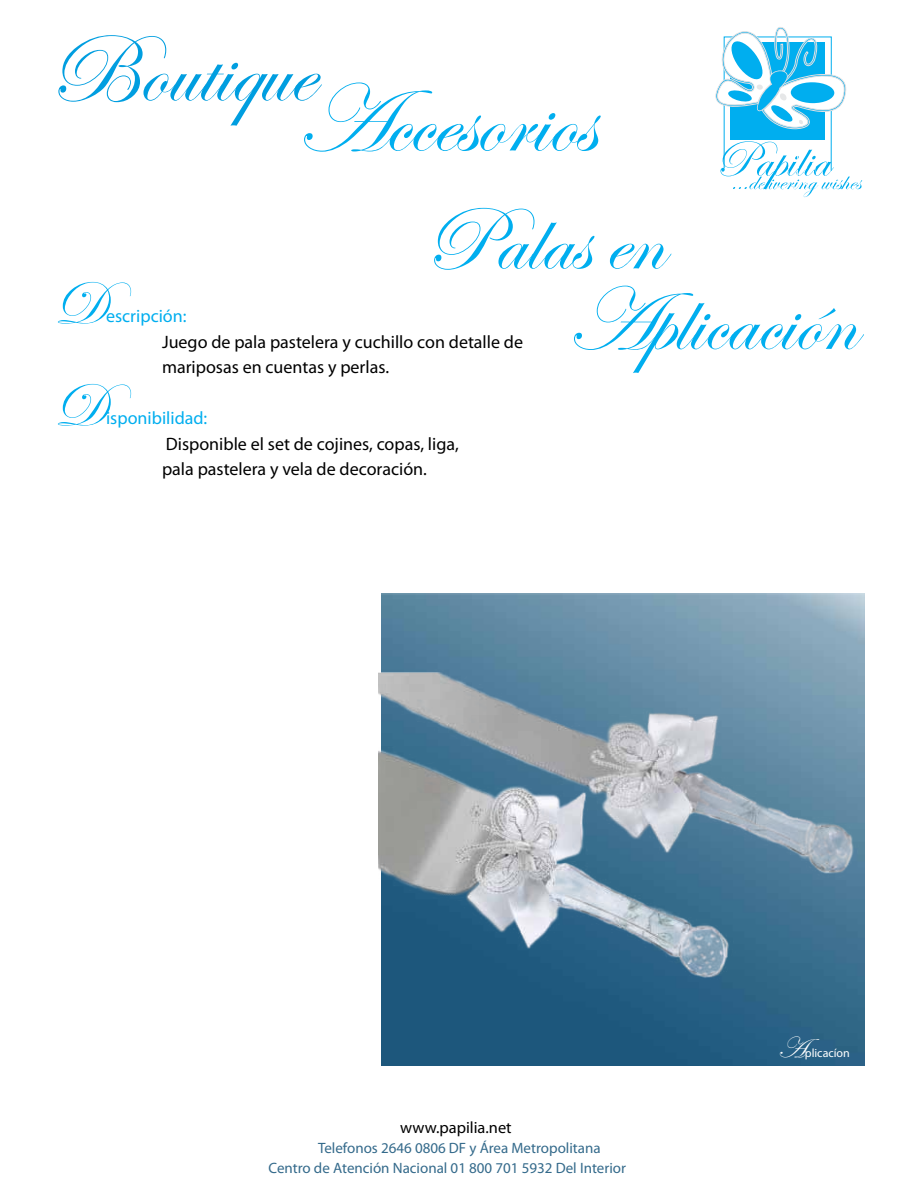
<style>
.page{position:relative;width:918px;height:1188px;background:#fff}
.page>*{position:absolute;margin:0;border:0;box-sizing:border-box;transform-origin:0 0}
.t1{font:97.95px "Edwardian Script ITC";color:#00aeef}
.t2{font:97.95px "Edwardian Script ITC";color:#009ee0}
.t3{font:91.2px/80.6px "Edwardian Script ITC";color:#00aeef}
.t4{font:61.5px "Edwardian Script ITC";color:#00aeef}
.t5{font:30px "Edwardian Script ITC";color:#fff}
.t6{font:18px/25.5px "Myriad Pro";color:#000}
.t7{font:18px "Myriad Pro";color:#00aeef}
.t8{font:16.35px "Myriad Pro";color:#000}
.t9{font:15px/20.1px "Myriad Pro";color:#346a8b}
.t10{font:12px "Myriad Pro";color:#fff}
</style>
<div class="page">
<svg style="left:715px;top:27px;width:147px;height:170px"></svg>
<img style="left:381px;top:594px;width:484px;height:471px">
<img style="left:379px;top:656px;width:485px;height:343px">
<h1 class="t2" style="left:47px;top:16px;width:267px">Boutique</h1>
<h1 class="t1" style="left:296px;top:67px;width:301px">Accesorios</h1>
<h2 class="t3" style="left:566px;top:204px;width:291px;text-indent:-142px">Palas en<br>Aplicación</h2>
<h3 class="t4" style="left:54px;top:270px;width:54px">D</h3>
<p class="t7" style="left:106px;top:305px;width:82px">escripción:</p>
<p class="t6" style="left:162px;top:329px;width:363px">Juego de pala pastelera y cuchillo con detalle de mariposas en cuentas y perlas.</p>
<h3 class="t4" style="left:54px;top:372px;width:54px">D</h3>
<p class="t7" style="left:106px;top:407px;width:103px">isponibilidad:</p>
<p class="t6" style="left:162px;top:431px;width:298px">Disponible el set de cojines, copas, liga, pala pastelera y vela de decoración.</p>
<p class="t8" style="left:400px;top:1117px;width:113px">www.papilia.net</p>
<p class="t9" style="left:268px;top:1137px;width:359px;text-indent:50px">Telefonos 2646 0806 DF y Área Metropolitana<br>Centro de Atención Nacional 01 800 701 5932 Del Interior</p>
<h3 class="t5" style="left:778px;top:1032px;width:29px">A</h3>
<p class="t10" style="left:805px;top:1046px;width:47px">plicacíon</p>
</div>
